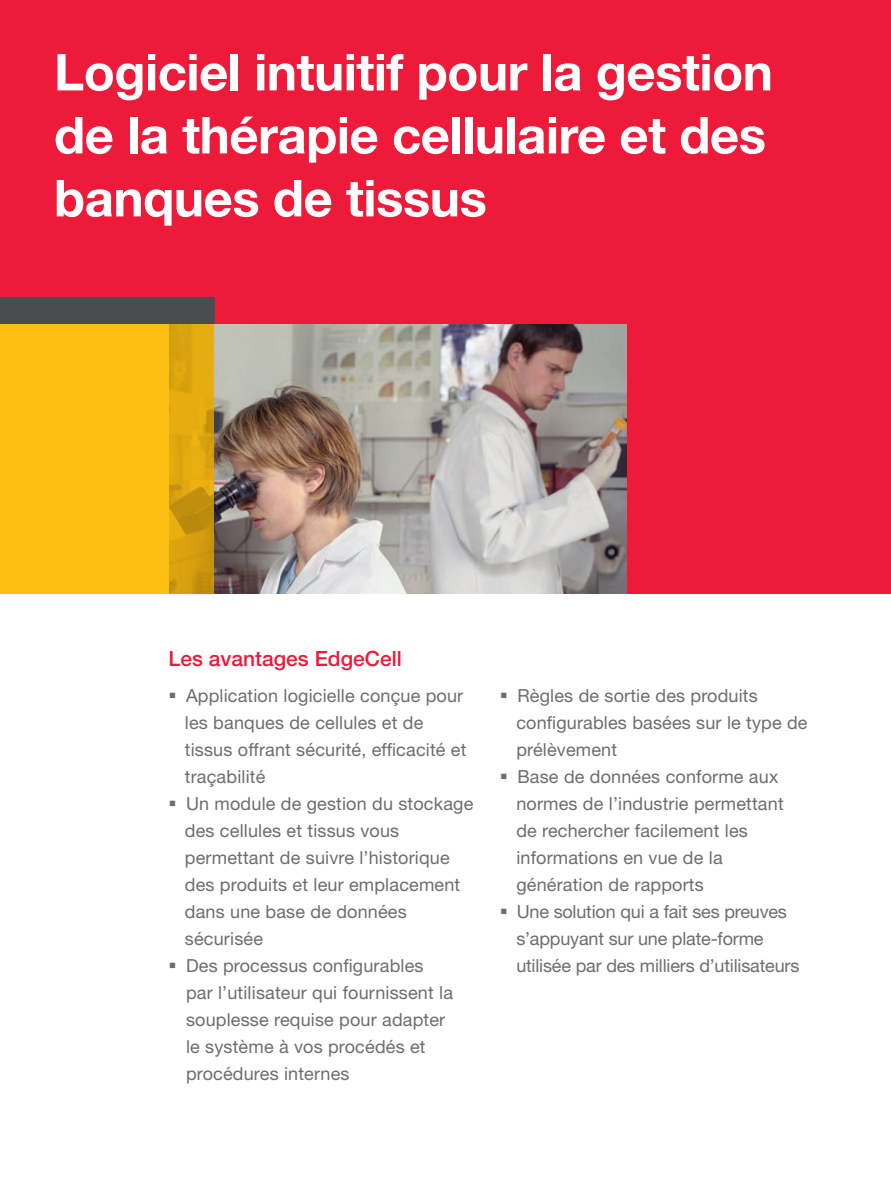
<style>
.page{position:relative;width:891px;height:1188px;background:#fff}
.page>*{position:absolute;margin:0;border:0;box-sizing:border-box;transform-origin:0 0}
.A_Head_White{font:700 51px/63px "Helvetica Neue LT Std";letter-spacing:-.01em;color:#fff}
.B_Head{font:500 21px "Helvetica Neue LT Std";color:#ed1a3a}
.t1{font:18px/27px "Helvetica Neue LT Std";letter-spacing:.01em;color:#6c6d70}
.t2{font:18px/27px "Helvetica Neue LT Std";letter-spacing:-.01em;color:#6c6d70}
</style>
<div class="page">
<div style="left:0;top:0;width:891px;height:594px;background:#ed1a3a"></div>
<img style="left:214px;top:324px;width:412px;height:270px">
<svg style="left:0;top:324px;width:214px;height:270px;background:#f5b811"></svg>
<div style="left:0;top:297px;width:214px;height:27px;background:#4b4c4d"></div>
<p class="A_Head_White" style="left:54px;top:40px;width:720px">Logiciel intuitif pour la gestion de la thérapie cellulaire et des banques de tissus</p>
<p class="B_Head" style="left:168px;top:646px;width:235px">Les avantages EdgeCell</p>
<p class="t1" style="left:185px;top:682px;width:283px">Application logicielle conçue pour les banques de cellules et de tissus offrant sécurité, efficacité et traçabilité</p>
<p class="t1" style="left:185px;top:790px;width:290px">Un module de gestion du stockage des cellules et tissus vous permettant de suivre l’historique des produits et leur emplacement dans une base de données sécurisée</p>
<p class="t1" style="left:186px;top:952px;width:268px">Des processus configurables par l’utilisateur qui fournissent la souplesse requise pour adapter le système à vos procédés et procédures internes</p>
<p class="t1" style="left:516px;top:682px;width:293px">Règles de sortie des produits configurables basées sur le type de prélèvement</p>
<p class="t1" style="left:516px;top:763px;width:269px">Base de données conforme aux normes de l’industrie permettant de rechercher facilement les informations en vue de la génération de rapports</p>
<p class="t2" style="left:516px;top:898px;width:285px">Une solution qui a fait ses preuves s’appuyant sur une plate-forme utilisée par des milliers d’utilisateurs</p>
</div>
